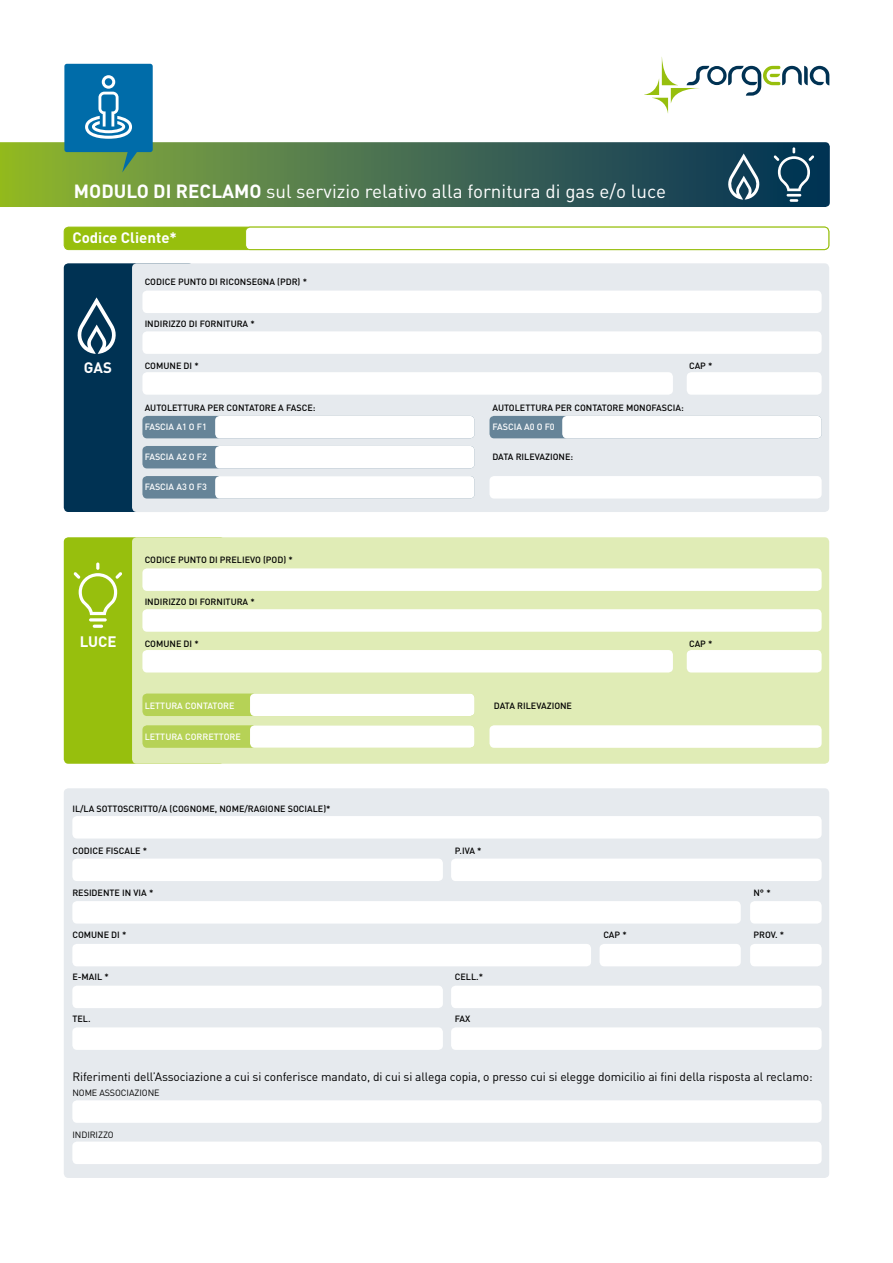
<style>
.page{position:relative;width:893px;height:1263px;background:#fff}
.page>*{position:absolute;margin:0;border:0;box-sizing:border-box;transform-origin:0 0}
.t1{font:18.9px "DIN";color:#fff}
.t2{font:700 15px "DIN";color:#fff}
.t3{font:12px "DIN";letter-spacing:-.01em;color:#000}
.t4{font:500 9px "DIN";color:#000}
.t5{font:500 9px "DIN";color:#fff}
.t6{font:9px "DIN";letter-spacing:-.01em;color:#000}
.s1{font-weight:700}
</style>
<div class="page">
<svg style="left:0;top:142px;width:830px;height:65px;background:#49714b"></svg>
<div style="left:64px;top:537px;width:161px;height:227px;background:#97bf0d;border-radius:5px"></div>
<div style="left:132px;top:537px;width:697px;height:227px;background:#e0ecb6;border-radius:5px"></div>
<div style="left:64px;top:263px;width:129px;height:249px;background:#003253;border-radius:5px"></div>
<div style="left:132px;top:263px;width:697px;height:249px;background:#e6eaee;border-radius:5px"></div>
<div style="left:64px;top:788px;width:765px;height:390px;background:#e6eaee;border-radius:5px"></div>
<div style="left:64px;top:227px;width:765px;height:23px;background:#97bf0d;border-radius:5px"></div>
<div style="left:64px;top:227px;width:765px;height:23px;border:1px solid #97bf0d;border-radius:5px"></div>
<div style="left:246px;top:227px;width:583px;height:23px;background:#fff;border-radius:5px"></div>
<div style="left:245px;top:227px;width:584px;height:23px;border:1px solid #97bf0d;border-radius:5px"></div>
<svg style="left:727px;top:153px;width:34px;height:47px"></svg>
<hr style="left:787px;top:194px;width:14px;height:3px;background:#fff">
<svg style="left:790px;top:199px;width:8px;height:3px"></svg>
<svg style="left:774px;top:147px;width:40px;height:44px;background:#2d5970"></svg>
<svg style="left:64px;top:64px;width:89px;height:108px;background:#2b829c"></svg>
<div style="left:142px;top:291px;width:680px;height:22px;background:#fff;border-radius:5px"></div>
<svg style="left:77px;top:297px;width:39px;height:57px"></svg>
<div style="left:142px;top:331px;width:680px;height:23px;background:#fff;border-radius:5px"></div>
<div style="left:142px;top:372px;width:531px;height:23px;background:#fff;border-radius:5px"></div>
<div style="left:687px;top:372px;width:135px;height:23px;background:#fff;border-radius:5px"></div>
<div style="left:142px;top:568px;width:680px;height:23px;background:#fff;border-radius:5px"></div>
<div style="left:142px;top:609px;width:680px;height:23px;background:#fff;border-radius:5px"></div>
<div style="left:142px;top:650px;width:531px;height:22px;background:#fff;border-radius:5px"></div>
<div style="left:687px;top:650px;width:135px;height:22px;background:#fff;border-radius:5px"></div>
<hr style="left:89px;top:618px;width:18px;height:3px;background:#fff;border-radius:2px">
<svg style="left:93px;top:625px;width:10px;height:3px"></svg>
<svg style="left:74px;top:562px;width:48px;height:53px"></svg>
<div style="left:72px;top:816px;width:750px;height:22px;background:#fff;border-radius:5px"></div>
<div style="left:72px;top:858px;width:371px;height:23px;background:#fff;border-radius:5px"></div>
<div style="left:451px;top:858px;width:371px;height:23px;background:#fff;border-radius:5px"></div>
<div style="left:72px;top:986px;width:371px;height:22px;background:#fff;border-radius:5px"></div>
<div style="left:451px;top:986px;width:371px;height:22px;background:#fff;border-radius:5px"></div>
<div style="left:72px;top:1027px;width:371px;height:23px;background:#fff;border-radius:5px"></div>
<div style="left:451px;top:1027px;width:371px;height:23px;background:#fff;border-radius:5px"></div>
<div style="left:72px;top:901px;width:669px;height:22px;background:#fff;border-radius:5px"></div>
<div style="left:750px;top:901px;width:72px;height:22px;background:#fff;border-radius:5px"></div>
<div style="left:72px;top:944px;width:519px;height:22px;background:#fff;border-radius:5px"></div>
<div style="left:750px;top:944px;width:72px;height:22px;background:#fff;border-radius:5px"></div>
<div style="left:600px;top:944px;width:141px;height:22px;background:#fff;border-radius:5px"></div>
<div style="left:72px;top:1100px;width:750px;height:23px;background:#fff;border-radius:5px"></div>
<div style="left:72px;top:1141px;width:750px;height:23px;background:#fff;border-radius:5px"></div>
<div style="left:489px;top:416px;width:333px;height:22px;background:#668498;border-radius:5px"></div>
<div style="left:142px;top:416px;width:333px;height:22px;background:#668498;border-radius:5px"></div>
<div style="left:142px;top:446px;width:333px;height:22px;background:#668498;border-radius:5px"></div>
<div style="left:489px;top:476px;width:333px;height:22px;background:#fff;border-radius:5px"></div>
<div style="left:142px;top:476px;width:333px;height:22px;background:#668498;border-radius:5px"></div>
<div style="left:215px;top:416px;width:260px;height:22px;background:#fff;border-radius:5px"></div>
<div style="left:215px;top:446px;width:260px;height:22px;background:#fff;border-radius:5px"></div>
<div style="left:215px;top:476px;width:260px;height:22px;background:#fff;border-radius:5px"></div>
<div style="left:562px;top:416px;width:260px;height:22px;background:#fff;border-radius:5px"></div>
<div style="left:142px;top:693px;width:333px;height:23px;background:#b6d256;border-radius:5px"></div>
<div style="left:142px;top:725px;width:333px;height:23px;background:#b6d256;border-radius:5px"></div>
<div style="left:489px;top:725px;width:333px;height:23px;background:#fff;border-radius:5px"></div>
<div style="left:250px;top:693px;width:225px;height:23px;background:#fff;border-radius:5px"></div>
<div style="left:250px;top:725px;width:225px;height:23px;background:#fff;border-radius:5px"></div>
<svg style="left:644px;top:57px;width:185px;height:56px"></svg>
<h1 class="t1" style="left:74px;top:179px;width:594px"><span class="s1">MODULO DI RECLAMO</span> sul servizio relativo alla fornitura di gas e/o luce</h1>
<h2 class="t2" style="left:72px;top:228px;width:106px">Codice Cliente*</h2>
<p class="t4" style="left:145px;top:276px;width:164px">CODICE PUNTO DI RICONSEGNA (PDR) *</p>
<p class="t4" style="left:145px;top:318px;width:112px">INDIRIZZO DI FORNITURA *</p>
<p class="t4" style="left:145px;top:360px;width:56px">COMUNE DI *</p>
<p class="t4" style="left:689px;top:360px;width:25px">CAP *</p>
<p class="t4" style="left:145px;top:402px;width:172px">AUTOLETTURA PER CONTATORE A FASCE:</p>
<p class="t4" style="left:492px;top:402px;width:193px">AUTOLETTURA PER CONTATORE MONOFASCIA:</p>
<p class="t5" style="left:145px;top:420px;width:64px">FASCIA A1 O F1</p>
<p class="t5" style="left:492px;top:420px;width:64px">FASCIA A0 O F0</p>
<p class="t5" style="left:145px;top:450px;width:64px">FASCIA A2 O F2</p>
<p class="t4" style="left:492px;top:450px;width:82px">DATA RILEVAZIONE:</p>
<p class="t5" style="left:145px;top:480px;width:64px">FASCIA A3 O F3</p>
<h2 class="t2" style="left:84px;top:358px;width:30px">GAS</h2>
<h2 class="t2" style="left:80px;top:631px;width:38px">LUCE</h2>
<p class="t4" style="left:145px;top:554px;width:150px">CODICE PUNTO DI PRELIEVO (POD) *</p>
<p class="t4" style="left:145px;top:596px;width:112px">INDIRIZZO DI FORNITURA *</p>
<p class="t4" style="left:145px;top:638px;width:56px">COMUNE DI *</p>
<p class="t4" style="left:689px;top:638px;width:25px">CAP *</p>
<p class="t5" style="left:145px;top:699px;width:91px">LETTURA CONTATORE</p>
<p class="t4" style="left:494px;top:699px;width:80px">DATA RILEVAZIONE</p>
<p class="t5" style="left:145px;top:731px;width:98px">LETTURA CORRETTORE</p>
<p class="t4" style="left:72px;top:803px;width:260px">IL/LA SOTTOSCRITTO/A (COGNOME, NOME/RAGIONE SOCIALE)*</p>
<p class="t4" style="left:72px;top:845px;width:76px">CODICE FISCALE *</p>
<p class="t4" style="left:455px;top:845px;width:28px">P.IVA *</p>
<p class="t4" style="left:72px;top:887px;width:82px">RESIDENTE IN VIA *</p>
<p class="t4" style="left:753px;top:887px;width:19px">N° *</p>
<p class="t4" style="left:72px;top:929px;width:56px">COMUNE DI *</p>
<p class="t4" style="left:603px;top:929px;width:25px">CAP *</p>
<p class="t4" style="left:753px;top:929px;width:32px">PROV. *</p>
<p class="t4" style="left:72px;top:971px;width:38px">E-MAIL *</p>
<p class="t4" style="left:455px;top:971px;width:30px">CELL.*</p>
<p class="t4" style="left:72px;top:1013px;width:20px">TEL.</p>
<p class="t4" style="left:455px;top:1013px;width:17px">FAX</p>
<h3 class="t3" style="left:72px;top:1069px;width:742px">Riferimenti dell’Associazione a cui si conferisce mandato, di cui si allega copia, o presso cui si elegge domicilio ai fini della risposta al reclamo:</h3>
<p class="t6" style="left:72px;top:1087px;width:89px">NOME ASSOCIAZIONE</p>
<p class="t6" style="left:72px;top:1129px;width:43px">INDIRIZZO</p>
</div>
